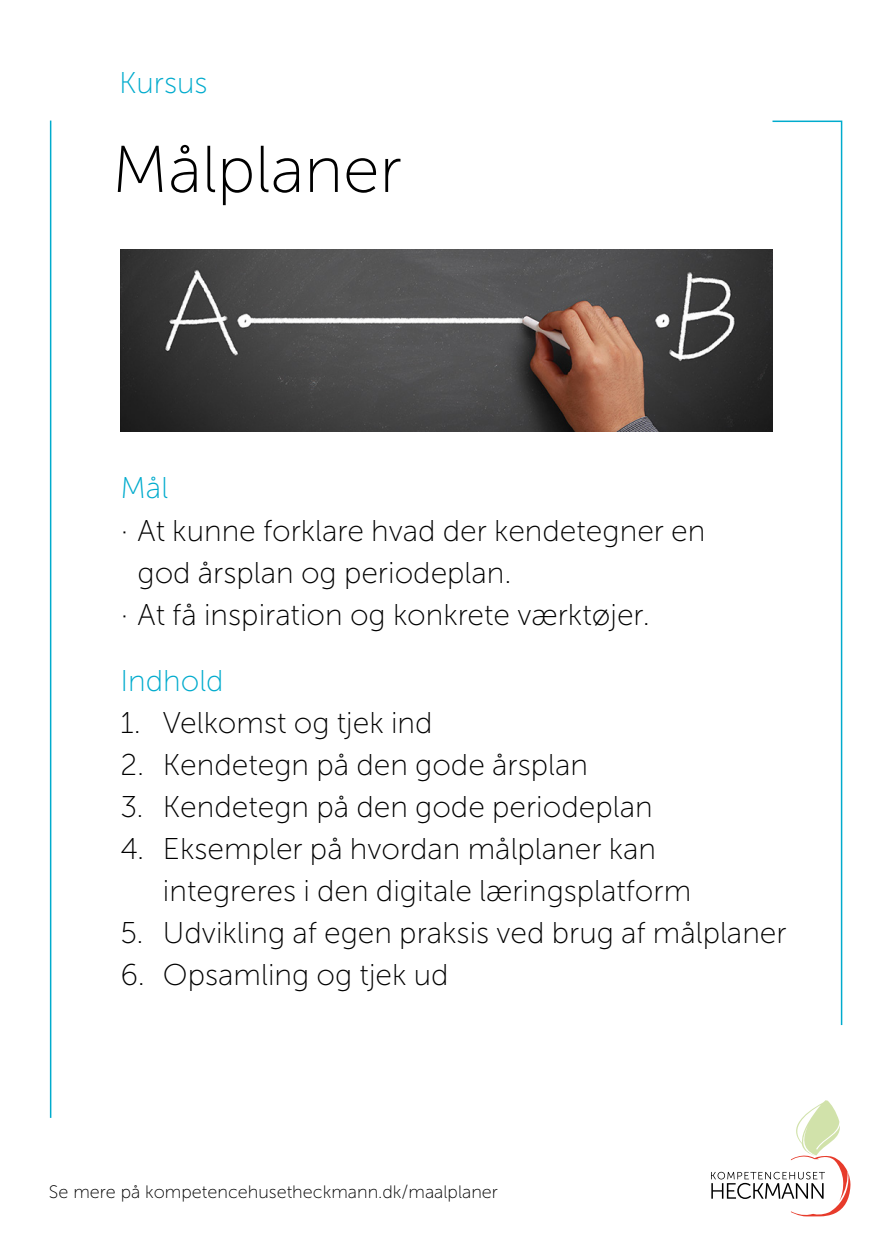
<style>
.page{position:relative;width:893px;height:1259px;background:#fff}
.page>*{position:absolute;margin:0;border:0;box-sizing:border-box;transform-origin:0 0}
.t1{font:66px "Museo Sans 100";color:#000}
.Brød_m_indryk{font:30px "Museo Sans 100";color:#000}
.Brød_m_indryk-2{font:30px "Museo Sans 100";color:#00abcd}
.Brød{font:30px "Museo Sans 100";color:#00abcd}
.t2{font:18px "Museo Sans 100";color:#000}
</style>
<div class="page">
<svg style="left:771px;top:120px;width:72px;height:906px"></svg>
<hr style="left:50px;top:121px;width:1px;height:997px;background:#00abcd">
<img style="left:120px;top:249px;width:652px;height:182px">
<svg style="left:711px;top:1100px;width:139px;height:116px"></svg>
<p class="Brød" style="left:119px;top:67px;width:90px">Kursus</p>
<p class="t1" style="left:112px;top:134px;width:291px">Målplaner</p>
<p class="Brød_m_indryk-2" style="left:120px;top:472px;width:49px">Mål</p>
<p class="Brød_m_indryk" style="left:120px;top:514px;width:586px">· At kunne forklare hvad der kendetegner en</p>
<p class="Brød_m_indryk" style="left:137px;top:556px;width:376px">god årsplan og periodeplan.</p>
<p class="Brød_m_indryk" style="left:120px;top:598px;width:531px">· At få inspiration og konkrete værktøjer.</p>
<p class="Brød_m_indryk-2" style="left:120px;top:664px;width:105px">Indhold</p>
<p class="Brød_m_indryk" style="left:120px;top:706px;width:314px">1. Velkomst og tjek ind</p>
<p class="Brød_m_indryk" style="left:120px;top:748px;width:469px">2. Kendetegn på den gode årsplan</p>
<p class="Brød_m_indryk" style="left:120px;top:790px;width:534px">3. Kendetegn på den gode periodeplan</p>
<p class="Brød_m_indryk" style="left:120px;top:832px;width:537px">4. Eksempler på hvordan målplaner kan</p>
<p class="Brød_m_indryk" style="left:163px;top:874px;width:530px">integreres i den digitale læringsplatform</p>
<p class="Brød_m_indryk" style="left:120px;top:916px;width:668px">5. Udvikling af egen praksis ved brug af målplaner</p>
<p class="Brød_m_indryk" style="left:120px;top:958px;width:330px">6. Opsamling og tjek ud</p>
<p class="t2" style="left:49px;top:1182px;width:451px">Se mere på kompetencehusetheckmann.dk/maalplaner</p>
</div>
